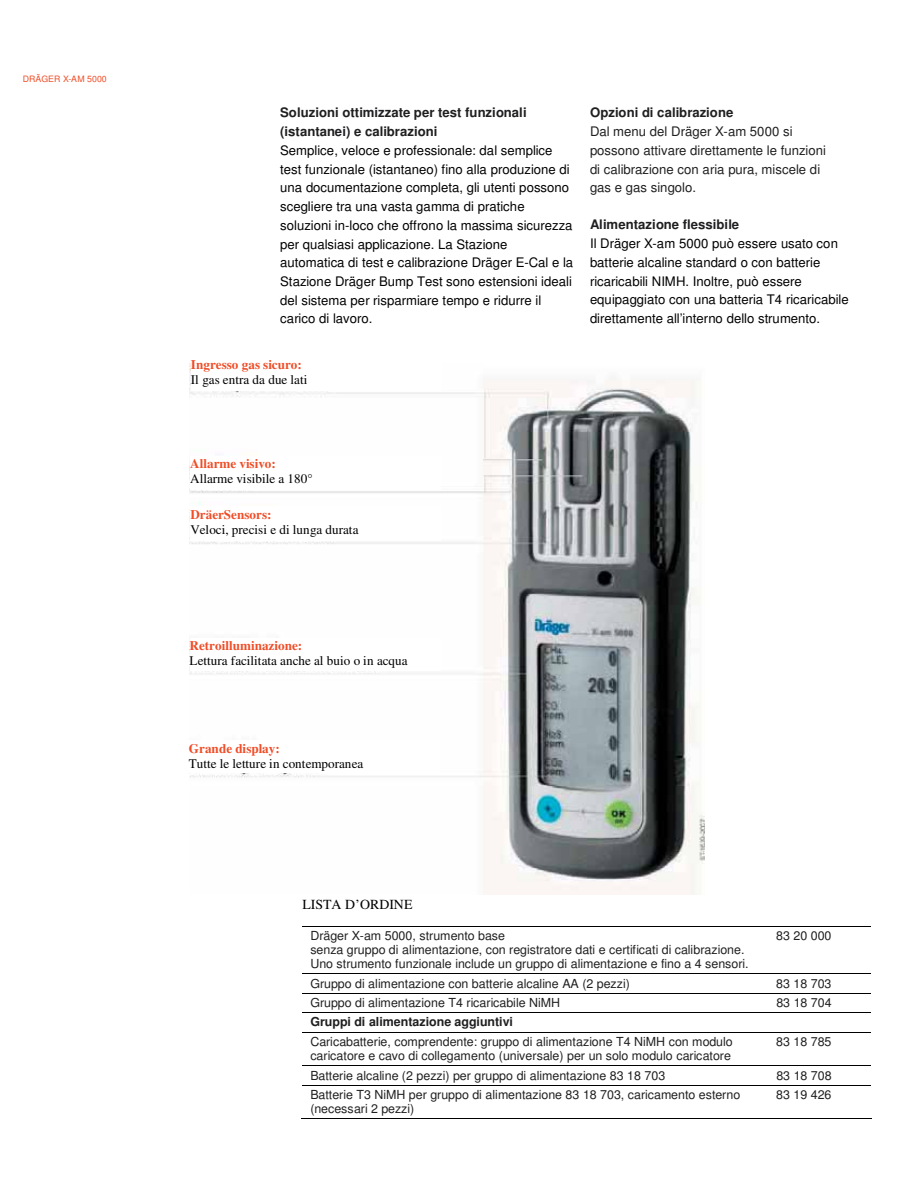
<style>
.page{position:relative;width:897px;height:1195px;background:#fff}
.page>*{position:absolute;margin:0;border:0;box-sizing:border-box;transform-origin:0 0}
.t1{font:13.8px "Times";color:#000}
.t2{font:13.2px/18.8px "Helvetica";letter-spacing:.005em;color:#000}
.t3{font:13.2px "Times";letter-spacing:-.005em;color:#000}
.t4{font:13.2px/18.6px "Helvetica";letter-spacing:.005em;color:#1f1f21}
.t5{font:700 13.2px/18.8px "Helvetica";letter-spacing:.005em;color:#1f1f21}
.t6{font:700 13.2px "Times";color:#f04d27}
.t7{font:12.45px/14.2px "Helvetica";letter-spacing:-.005em;color:#1f1f21}
.t8{font:700 12.45px "Helvetica";letter-spacing:-.005em;color:#1f1f21}
.t9{font:8.7px "Helvetica";color:#f04d27}
</style>
<div class="page">
<img style="left:190px;top:363px;width:514px;height:531px">
<hr style="left:302px;top:925px;width:569px;height:1px;background:#000">
<hr style="left:302px;top:973px;width:569px;height:1px;background:#000">
<hr style="left:302px;top:992px;width:569px;height:1px;background:#000">
<hr style="left:302px;top:1011px;width:569px;height:1px;background:#000">
<hr style="left:302px;top:1031px;width:569px;height:1px;background:#000">
<hr style="left:302px;top:1064px;width:569px;height:1px;background:#000">
<hr style="left:302px;top:1084px;width:569px;height:1px;background:#000">
<hr style="left:301px;top:1118px;width:467px;height:1px;background:#000">
<hr style="left:767px;top:1118px;width:104px;height:1px;background:#000">
<div style="left:191px;top:357px;width:251px;height:34px;background:#fff"></div>
<div style="left:190px;top:456px;width:251px;height:34px;background:#fff"></div>
<div style="left:190px;top:506px;width:251px;height:35px;background:#fff"></div>
<div style="left:190px;top:637px;width:250px;height:33px;background:#fff"></div>
<div style="left:189px;top:740px;width:250px;height:33px;background:#fff"></div>
<p class="t9" style="left:23px;top:75px;width:85px">DRÄGER X-AM 5000</p>
<p class="t5" style="left:280px;top:104px;width:248px">Soluzioni ottimizzate per test funzionali (istantanei) e calibrazioni</p>
<p class="t2" style="left:280px;top:142px;width:294px">Semplice, veloce e professionale: dal semplice test funzionale (istantaneo) fino alla produzione di una documentazione completa, gli utenti possono scegliere tra una vasta gamma di pratiche soluzioni in-loco che offrono la massima sicurezza per qualsiasi applicazione. La Stazione automatica di test e calibrazione Dräger E-Cal e la Stazione Dräger Bump Test sono estensioni ideali del sistema per risparmiare tempo e ridurre il carico di lavoro.</p>
<p class="t6" style="left:191px;top:360px;width:112px">Ingresso gas sicuro:</p>
<p class="t3" style="left:191px;top:375px;width:118px">Il gas entra da due lati</p>
<p class="t5" style="left:590px;top:104px;width:145px">Opzioni di calibrazione</p>
<p class="t4" style="left:590px;top:124px;width:237px">Dal menu del Dräger X-am 5000 si possono attivare direttamente le funzioni di calibrazione con aria pura, miscele di gas e gas singolo.</p>
<p class="t5" style="left:590px;top:217px;width:150px">Alimentazione flessibile</p>
<p class="t2" style="left:590px;top:235px;width:260px">Il Dräger X-am 5000 può essere usato con batterie alcaline standard o con batterie ricaricabili NIMH. Inoltre, può essere equipaggiato con una batteria T4 ricaricabile direttamente all’interno dello strumento.</p>
<p class="t6" style="left:190px;top:459px;width:87px">Allarme visivo:</p>
<p class="t3" style="left:190px;top:474px;width:124px">Allarme visibile a 180°</p>
<p class="t6" style="left:190px;top:509px;width:83px">DräerSensors:</p>
<p class="t3" style="left:190px;top:524px;width:170px">Veloci, precisi e di lunga durata</p>
<p class="t6" style="left:190px;top:640px;width:114px">Retroilluminazione:</p>
<p class="t3" style="left:190px;top:655px;width:219px">Lettura facilitata anche al buio o in acqua</p>
<p class="t6" style="left:189px;top:743px;width:92px">Grande display:</p>
<p class="t3" style="left:189px;top:758px;width:176px">Tutte le letture in contemporanea</p>
<p class="t1" style="left:302px;top:899px;width:111px">LISTA D’ORDINE</p>
<p class="t7" style="left:310px;top:929px;width:440px">Dräger X-am 5000, strumento base<br>senza gruppo di alimentazione, con registratore dati e certificati di calibrazione.<br>Uno strumento funzionale include un gruppo di alimentazione e fino a 4 sensori.</p>
<p class="t7" style="left:776px;top:929px;width:57px">83 20 000</p>
<p class="t7" style="left:310px;top:977px;width:321px">Gruppo di alimentazione con batterie alcaline AA (2 pezzi)</p>
<p class="t7" style="left:776px;top:977px;width:57px">83 18 703</p>
<p class="t7" style="left:310px;top:996px;width:251px">Gruppo di alimentazione T4 ricaricabile NiMH</p>
<p class="t7" style="left:776px;top:996px;width:57px">83 18 704</p>
<p class="t8" style="left:310px;top:1017px;width:204px">Gruppi di alimentazione aggiuntivi</p>
<p class="t7" style="left:310px;top:1035px;width:424px">Caricabatterie, comprendente: gruppo di alimentazione T4 NiMH con modulo caricatore e cavo di collegamento (universale) per un solo modulo caricatore</p>
<p class="t7" style="left:776px;top:1035px;width:57px">83 18 785</p>
<p class="t7" style="left:310px;top:1069px;width:356px">Batterie alcaline (2 pezzi) per gruppo di alimentazione 83 18 703</p>
<p class="t7" style="left:776px;top:1069px;width:57px">83 18 708</p>
<p class="t7" style="left:310px;top:1088px;width:431px">Batterie T3 NiMH per gruppo di alimentazione 83 18 703, caricamento esterno (necessari 2 pezzi)</p>
<p class="t7" style="left:776px;top:1088px;width:57px">83 19 426</p>
</div>
